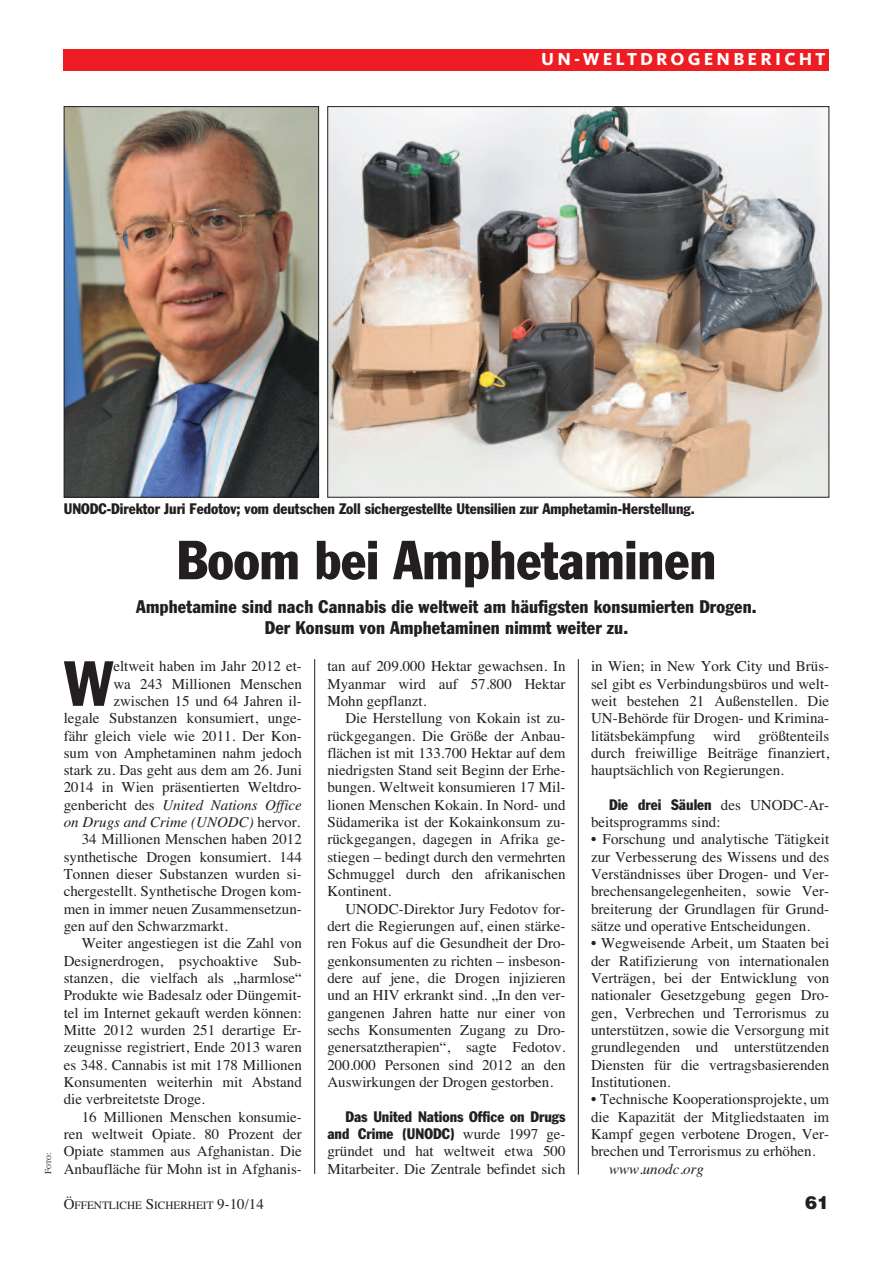
<style>
.page{position:relative;width:893px;height:1263px;background:#fff}
.page>*{position:absolute;margin:0;border:0;box-sizing:border-box;transform-origin:0 0}
.t1{font:condensed 62.55px "Franklin Gothic";color:#231f20}
.t2{font:condensed 54px "Franklin Gothic";color:#231f20}
.t3{font:condensed 18px/21.6px "Franklin Gothic";letter-spacing:.01em;color:#231f20;text-align:center}
.t4{font:800 18px "Kievit";letter-spacing:.175em;color:#fff}
.t5{font:900 18px "Helvetica";color:#231f20}
.t6{font:15px/17.2px "Times";color:#231f20;text-align:justify}
.t7{font:condensed 15px/17.2px "Franklin Gothic";color:#231f20;text-align:right}
.t8{font:italic 15px "Times";color:#231f20}
.t9{font:11.25px "Times";color:#231f20}
.t10{font:6.75px "Times";color:#231f20}
.s1{font-size:9px}
.s2{font-style:normal}
.s3{font-family:"Times";font-stretch:normal}
.s4{font-size:15px}
</style>
<div class="page">
<hr style="left:314px;top:659px;width:1px;height:515px;background:#231f20">
<div style="left:64px;top:49px;width:765px;height:21px;background:#ee1d23"></div>
<hr style="left:578px;top:659px;width:1px;height:516px;background:#231f20">
<img style="left:329px;top:108px;width:498px;height:387px">
<img style="left:66px;top:108px;width:251px;height:387px">
<div style="left:64px;top:106px;width:255px;height:391px;border:1px solid #231f20"></div>
<p class="t4" style="left:541px;top:53px;width:285px">UN-WELTDROGENBERICHT</p>
<p class="t10" style="left:45px;top:1174px;width:23px;rotate:-90deg"><span class="s1">F</span>OTO<span class="s1">:</span></p>
<p class="t7" style="left:64px;top:501px;width:632px">UNODC-Direktor Juri Fedotov; vom deutschen Zoll sichergestellte Utensilien zur Amphetamin-Herstellung.</p>
<h2 class="t2" style="left:177px;top:541px;width:541px">Boom bei Amphetaminen</h2>
<p class="t3" style="left:136px;top:597px;width:622px">Amphetamine sind nach Cannabis die weltweit am häufigsten konsumierten Drogen.<br>Der Konsum von Amphetaminen nimmt weiter zu.</p>
<h1 class="t1" style="left:64px;top:661px;width:51px">W</h1>
<p class="t6" style="left:113px;top:657px;width:190px">eltweit haben im Jahr 2012 et-</p>
<p class="t6" style="left:113px;top:675px;width:190px">wa 243 Millionen Menschen</p>
<p class="t6" style="left:113px;top:692px;width:190px">zwischen 15 und 64 Jahren il-</p>
<p class="t6" style="left:64px;top:709px;width:240px">legale Substanzen konsumiert, unge-</p>
<p class="t6" style="left:64px;top:727px;width:240px">fähr gleich viele wie 2011. Der Kon-</p>
<p class="t6" style="left:64px;top:744px;width:240px">sum von Amphetaminen nahm jedoch</p>
<p class="t6" style="left:64px;top:761px;width:240px">stark zu. Das geht aus dem am 26. Juni</p>
<p class="t6" style="left:64px;top:779px;width:240px">2014 in Wien präsentierten Weltdro-</p>
<p class="t8" style="left:64px;top:796px;width:240px"><span class="s2">genbericht des</span> United Nations Office</p>
<p class="t8" style="left:64px;top:813px;width:238px">on Drugs and Crime (UNODC) <span class="s2">hervor.</span></p>
<p class="t6" style="left:82px;top:831px;width:222px">34 Millionen Menschen haben 2012</p>
<p class="t6" style="left:64px;top:848px;width:240px">synthetische Drogen konsumiert. 144</p>
<p class="t6" style="left:64px;top:865px;width:240px">Tonnen dieser Substanzen wurden si-</p>
<p class="t6" style="left:64px;top:883px;width:240px">chergestellt. Synthetische Drogen kom-</p>
<p class="t6" style="left:64px;top:900px;width:240px">men in immer neuen Zusammensetzun-</p>
<p class="t6" style="left:64px;top:917px;width:166px">gen auf den Schwarzmarkt.</p>
<p class="t6" style="left:82px;top:935px;width:222px">Weiter angestiegen ist die Zahl von</p>
<p class="t6" style="left:64px;top:952px;width:240px">Designerdrogen, psychoaktive Sub-</p>
<p class="t6" style="left:64px;top:969px;width:240px">stanzen, die vielfach als „harmlose“</p>
<p class="t6" style="left:64px;top:986px;width:240px">Produkte wie Badesalz oder Düngemit-</p>
<p class="t6" style="left:64px;top:1004px;width:240px">tel im Internet gekauft werden können:</p>
<p class="t6" style="left:64px;top:1021px;width:240px">Mitte 2012 wurden 251 derartige Er-</p>
<p class="t6" style="left:64px;top:1038px;width:240px">zeugnisse registriert, Ende 2013 waren</p>
<p class="t6" style="left:64px;top:1056px;width:240px">es 348. Cannabis ist mit 178 Millionen</p>
<p class="t6" style="left:64px;top:1073px;width:240px">Konsumenten weiterhin mit Abstand</p>
<p class="t6" style="left:64px;top:1090px;width:143px">die verbreitetste Droge.</p>
<p class="t6" style="left:82px;top:1108px;width:222px">16 Millionen Menschen konsumie-</p>
<p class="t6" style="left:64px;top:1125px;width:240px">ren weltweit Opiate. 80 Prozent der</p>
<p class="t6" style="left:64px;top:1142px;width:240px">Opiate stammen aus Afghanistan. Die</p>
<p class="t6" style="left:64px;top:1160px;width:240px">Anbaufläche für Mohn ist in Afghanis-</p>
<p class="t6" style="left:327px;top:657px;width:240px">tan auf 209.000 Hektar gewachsen. In Myanmar wird auf 57.800 Hektar Mohn gepflanzt.</p>
<p class="t6" style="left:327px;top:709px;width:240px;text-indent:18px">Die Herstellung von Kokain ist zu&shy;rückgegangen. Die Größe der Anbau&shy;flächen ist mit 133.700 Hektar auf dem niedrigsten Stand seit Beginn der Erhe&shy;bungen. Weltweit konsumieren 17 Mil&shy;lionen Menschen Kokain. In Nord- und Südamerika ist der Kokainkonsum zu&shy;rückgegangen, dagegen in Afrika ge&shy;stiegen – bedingt durch den vermehrten Schmuggel durch den afrikanischen Kontinent.</p>
<p class="t6" style="left:327px;top:900px;width:240px;text-indent:18px">UNODC-Direktor Jury Fedotov for&shy;dert die Regierungen auf, einen stärke&shy;ren Fokus auf die Gesundheit der Dro&shy;genkonsumenten zu richten – insbeson&shy;dere auf jene, die Drogen injizieren und an HIV erkrankt sind. „In den ver&shy;gangenen Jahren hatte nur einer von sechs Konsumenten Zugang zu Dro&shy;genersatztherapien“, sagte Fedotov.<br>200.000 Personen sind 2012 an den Auswirkungen der Drogen gestorben.</p>
<p class="t7" style="left:327px;top:1109px;width:240px">Das United Nations Office on Drugs and Crime (UNODC) <span class="s3">wurde 1997 ge-</span></p>
<p class="t6" style="left:327px;top:1142px;width:240px">gründet und hat weltweit etwa 500<br>Mitarbeiter. Die Zentrale befindet sich</p>
<p class="t6" style="left:591px;top:657px;width:240px">in Wien; in New York City und Brüs&shy;sel gibt es Verbindungsbüros und welt&shy;weit bestehen 21 Außenstellen. Die UN-Behörde für Drogen- und Krimina&shy;litätsbekämpfung wird größtenteils durch freiwillige Beiträge finanziert, hauptsächlich von Regierungen.</p>
<p class="t7" style="left:609px;top:797px;width:222px">Die drei Säulen <span class="s3">des UNODC-Ar-</span></p>
<p class="t6" style="left:591px;top:813px;width:131px">beitsprogramms sind:</p>
<p class="t6" style="left:591px;top:830px;width:240px">• Forschung und analytische Tätigkeit zur Verbesserung des Wissens und des Verständnisses über Drogen- und Ver&shy;brechensangelegenheiten, sowie Ver&shy;breiterung der Grundlagen für Grund&shy;sätze und operative Entscheidungen.</p>
<p class="t6" style="left:591px;top:935px;width:240px">• Wegweisende Arbeit, um Staaten bei der Ratifizierung von internationalen Verträgen, bei der Entwicklung von nationaler Gesetzgebung gegen Dro&shy;gen, Verbrechen und Terrorismus zu unterstützen, sowie die Versorgung mit grundlegenden und unterstützenden Diensten für die vertragsbasierenden Institutionen.</p>
<p class="t6" style="left:591px;top:1090px;width:240px">• Technische Kooperationsprojekte, um die Kapazität der Mitgliedstaaten im Kampf gegen verbotene Drogen, Ver&shy;brechen und Terrorismus zu erhöhen.</p>
<p class="t8" style="left:609px;top:1160px;width:97px">www.unodc.org</p>
<p class="t9" style="left:64px;top:1198px;width:202px"><span class="s4">Ö</span>FFENTLICHE <span class="s4">S</span>ICHERHEIT <span class="s4">9-10/14</span></p>
<p class="t5" style="left:805px;top:1192px;width:26px">61</p>
</div>
